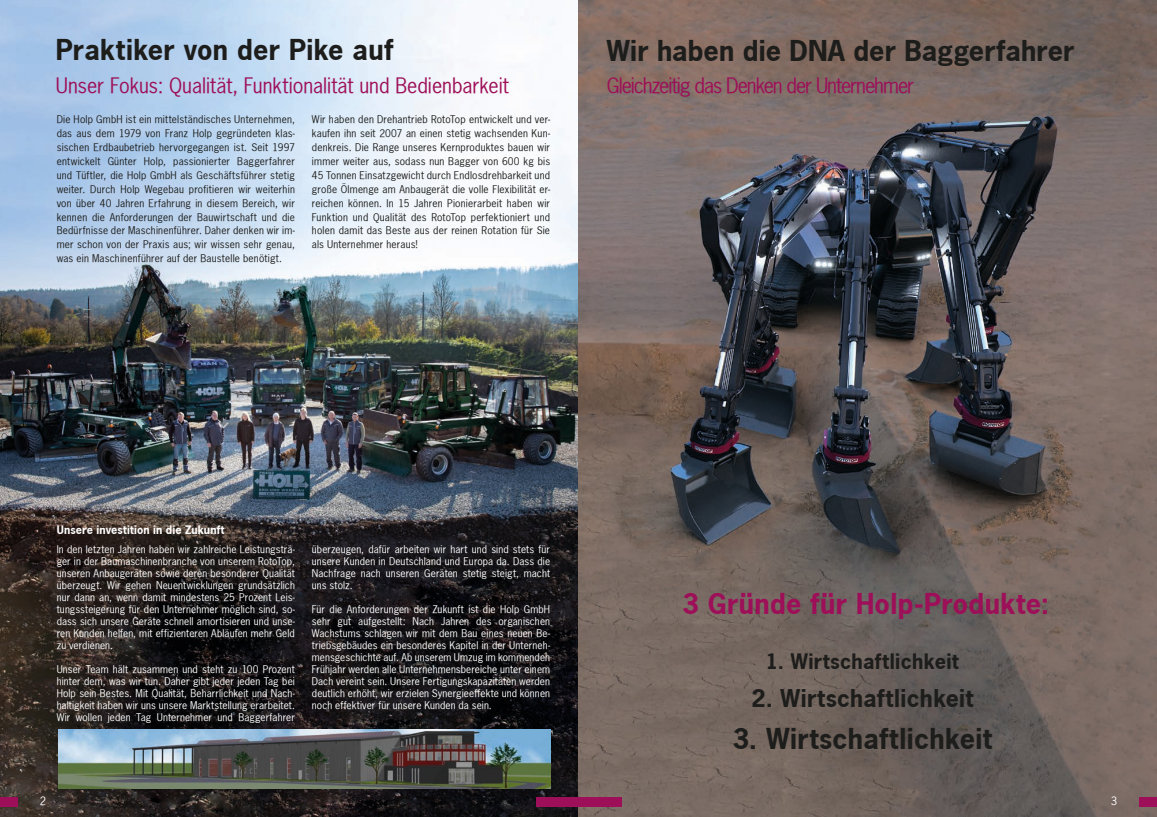
<style>
.page{position:relative;width:1157px;height:817px;background:#fff}
.page>*{position:absolute;margin:0;border:0;box-sizing:border-box;transform-origin:0 0}
.t1{font:700 27px "News Gothic";letter-spacing:.01em;color:#1d1d1b}
.t2{font:700 27px "News Gothic";letter-spacing:.015em;color:#9d0f58}
.t3{font:700 23px "News Gothic";letter-spacing:.02em;color:#1d1d1b}
.t4{font:20px "News Gothic";letter-spacing:-.01em;color:#9d0f58}
.t5{font:20px "News Gothic";letter-spacing:-.05em;color:#9d0f58}
.t6{font:700 20px "News Gothic";letter-spacing:.02em;color:#1d1d1b}
.t7{font:700 11px "News Gothic";letter-spacing:.015em;color:#fff}
.t8{font:11px "News Gothic";color:#fff}
.t9{font:10px/12px "News Gothic";letter-spacing:.01em;color:#fff;text-align:justify}
.t10{font:10px/13.9px "News Gothic";letter-spacing:.02em;color:#1d1d1b;text-align:justify}
</style>
<div class="page">
<img style="left:0;top:0;width:1157px;height:816px">
<img style="left:58px;top:729px;width:492px;height:59px">
<div style="left:0;top:797px;width:18px;height:9px;background:#9d0f58"></div>
<div style="left:535px;top:797px;width:43px;height:9px;background:#9d0f58"></div>
<div style="left:570px;top:797px;width:51px;height:9px;background:#9d0f58"></div>
<div style="left:1140px;top:797px;width:17px;height:9px;background:#9d0f58"></div>
<h1 class="t1" style="left:56px;top:32px;width:339px">Praktiker von der Pike auf</h1>
<h3 class="t4" style="left:56px;top:72px;width:455px">Unser Fokus: Qualität, Funktionalität und Bedienbarkeit</h3>
<p class="t10" style="left:57px;top:112px;width:240px">Die Holp GmbH ist ein mittelständisches Unternehmen, das aus dem 1979 von Franz Holp gegründeten klas&shy;sischen Erdbaubetrieb hervorgegangen ist. Seit 1997 entwickelt Günter Holp, passionierter Baggerfahrer und Tüftler, die Holp GmbH als Geschäftsführer stetig weiter. Durch Holp Wegebau profitieren wir weiterhin von über 40 Jahren Erfahrung in diesem Bereich, wir kennen die Anforderungen der Bauwirtschaft und die Bedürfnisse der Maschinenführer. Daher denken wir im&shy;mer schon von der Praxis aus; wir wissen sehr genau, was ein Maschinenführer auf der Baustelle benötigt.</p>
<p class="t10" style="left:312px;top:112px;width:240px">Wir haben den Drehantrieb RotoTop entwickelt und ver&shy;kaufen ihn seit 2007 an einen stetig wachsenden Kun&shy;denkreis. Die Range unseres Kernproduktes bauen wir immer weiter aus, sodass nun Bagger von 600 kg bis 45 Tonnen Einsatzgewicht durch Endlosdrehbarkeit und große Ölmenge am Anbaugerät die volle Flexibilität er&shy;reichen können. In 15 Jahren Pionierarbeit haben wir Funktion und Qualität des RotoTop perfektioniert und holen damit das Beste aus der reinen Rotation für Sie als Unternehmer heraus!</p>
<h1 class="t1" style="left:607px;top:33px;width:469px">Wir haben die DNA der Baggerfahrer</h1>
<h3 class="t5" style="left:607px;top:73px;width:309px">Gleichzeitig das Denken der Unternehmer</h3>
<p class="t7" style="left:57px;top:522px;width:169px">Unsere investition in die Zukunft</p>
<p class="t9" style="left:57px;top:542px;width:240px">In den letzten Jahren haben wir zahlreiche Leistungsträ&shy;ger in der Baumaschinenbranche von unserem RotoTop, unseren Anbaugeräten sowie deren besonderer Qualität überzeugt. Wir gehen Neuentwicklungen grundsätzlich nur dann an, wenn damit mindestens 25 Prozent Leis&shy;tungssteigerung für den Unternehmer möglich sind, so&shy;dass sich unsere Geräte schnell amortisieren und unse&shy;ren Kunden helfen, mit effizienteren Abläufen mehr Geld zu verdienen.</p>
<p class="t9" style="left:57px;top:662px;width:240px">Unser Team hält zusammen und steht zu 100 Prozent hinter dem, was wir tun. Daher gibt jeder jeden Tag bei Holp sein Bestes. Mit Qualität, Beharrlichkeit und Nach&shy;haltigkeit haben wir uns unsere Marktstellung erarbeitet.<br>Wir wollen jeden Tag Unternehmer und Baggerfahrer</p>
<p class="t9" style="left:312px;top:542px;width:240px">überzeugen, dafür arbeiten wir hart und sind stets für unsere Kunden in Deutschland und Europa da. Dass die Nachfrage nach unseren Geräten stetig steigt, macht uns stolz.</p>
<p class="t9" style="left:312px;top:602px;width:240px">Für die Anforderungen der Zukunft ist die Holp GmbH sehr gut aufgestellt: Nach Jahren des organischen Wachstums schlagen wir mit dem Bau eines neuen Be&shy;triebsgebäudes ein besonderes Kapitel in der Unterneh&shy;mensgeschichte auf. Ab unserem Umzug im kommenden Frühjahr werden alle Unternehmensbereiche unter einem Dach vereint sein. Unsere Fertigungskapazitäten werden deutlich erhöht, wir erzielen Synergieeffekte und können noch effektiver für unsere Kunden da sein.</p>
<h1 class="t2" style="left:682px;top:585px;width:368px">3 Gründe für Holp-Produkte:</h1>
<h3 class="t6" style="left:766px;top:647px;width:194px">1. Wirtschaftlichkeit</h3>
<h2 class="t3" style="left:751px;top:683px;width:223px">2. Wirtschaftlichkeit</h2>
<h1 class="t1" style="left:732px;top:721px;width:261px">3. Wirtschaftlichkeit</h1>
<p class="t8" style="left:40px;top:793px;width:8px">2</p>
<p class="t8" style="left:1111px;top:793px;width:8px">3</p>
</div>
